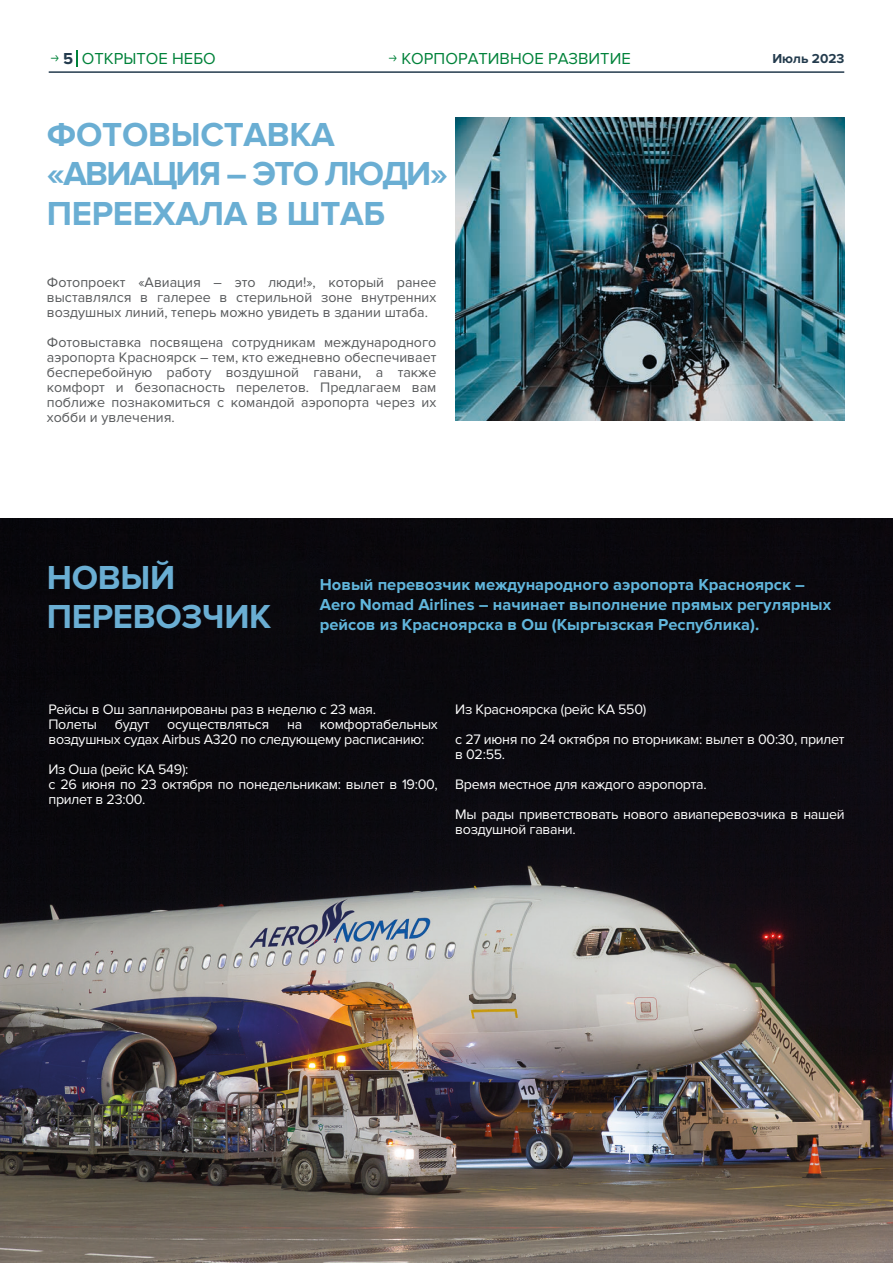
<style>
.page{position:relative;width:893px;height:1263px;background:#fff}
.page>*{position:absolute;margin:0;border:0;box-sizing:border-box;transform-origin:0 0}
.t1{font:700 34.5px/39.3px "Proxima Nova";letter-spacing:-.01em;color:#6aaed3}
.t2{font:700 16.5px/19.8px "Proxima Nova";color:#61b6dc}
.t3{font:16.5px "Proxima Nova";color:#00823a}
.t4{font:14.25px/15px "Proxima Nova";letter-spacing:-.02em;color:#fff}
.t5{font:14.25px/15px "Proxima Nova";color:#585a5c;text-align:justify}
.t6{font:700 13.5px "Proxima Nova";color:#233b4d}
.s1{font-family:"Neris";font-weight:300;font-size:13.5px}
.s2{font-weight:700;color:#233b4d}
</style>
<div class="page">
<img style="left:0;top:518px;width:893px;height:745px">
<svg style="left:76px;top:51px;width:1px;height:16px"></svg>
<hr style="left:49px;top:71px;width:795px;height:2px;background:#233b4d">
<img style="left:456px;top:118px;width:388px;height:302px">
<p class="t3" style="left:50px;top:49px;width:167px"><span class="s1">→</span> <span class="s2">5</span> ОТКРЫТОЕ НЕБО</p>
<p class="t3" style="left:388px;top:49px;width:244px"><span class="s1">→</span> КОРПОРАТИВНОЕ РАЗВИТИЕ</p>
<p class="t6" style="left:772px;top:51px;width:74px">Июль 2023</p>
<h1 class="t1" style="left:47px;top:116px;width:402px">ФОТОВЫСТАВКА «АВИАЦИЯ – ЭТО ЛЮДИ»<br>ПЕРЕЕХАЛА В ШТАБ</h1>
<p class="t5" style="left:47px;top:275px;width:391px">Фотопроект «Авиация – это люди!», который ранее выставлялся в галерее в стерильной зоне внутренних воздушных линий, теперь можно увидеть в здании штаба.</p>
<p class="t5" style="left:47px;top:335px;width:391px">Фотовыставка посвящена сотрудникам международного аэропорта Красноярск – тем, кто ежедневно обеспечивает бесперебойную работу воздушной гавани, а также комфорт и безопасность перелетов. Предлагаем вам поближе познакомиться с командой аэропорта через их хобби и увлечения.</p>
<h1 class="t1" style="left:47px;top:558px;width:226px">НОВЫЙ<br>ПЕРЕВОЗЧИК</h1>
<p class="t2" style="left:320px;top:575px;width:513px">Новый перевозчик международного аэропорта Красноярск –<br>Aero Nomad Airlines – начинает выполнение прямых регулярных рейсов из Красноярска в Ош (Кыргызская Республика).</p>
<p class="t4" style="left:48px;top:702px;width:391px">Рейсы в Ош запланированы раз в неделю с 23 мая.<br>Полеты будут осуществляться на комфортабельных воздушных судах Airbus A320 по следующему расписанию:</p>
<p class="t4" style="left:48px;top:762px;width:391px">Из Оша (рейс КА 549):<br>с 26 июня по 23 октября по понедельникам: вылет в 19:00, прилет в 23:00.</p>
<p class="t4" style="left:455px;top:695px;width:391px;line-height:30px">Из Красноярска (рейс КА 550)<br>с 27 июня по 24 октября по вторникам: вылет в 00:30, прилет</p>
<p class="t4" style="left:455px;top:740px;width:391px;line-height:30px">в 02:55.<br>Время местное для каждого аэропорта.<br>Мы рады приветствовать нового авиаперевозчика в нашей</p>
<p class="t4" style="left:455px;top:822px;width:122px">воздушной гавани.</p>
</div>
